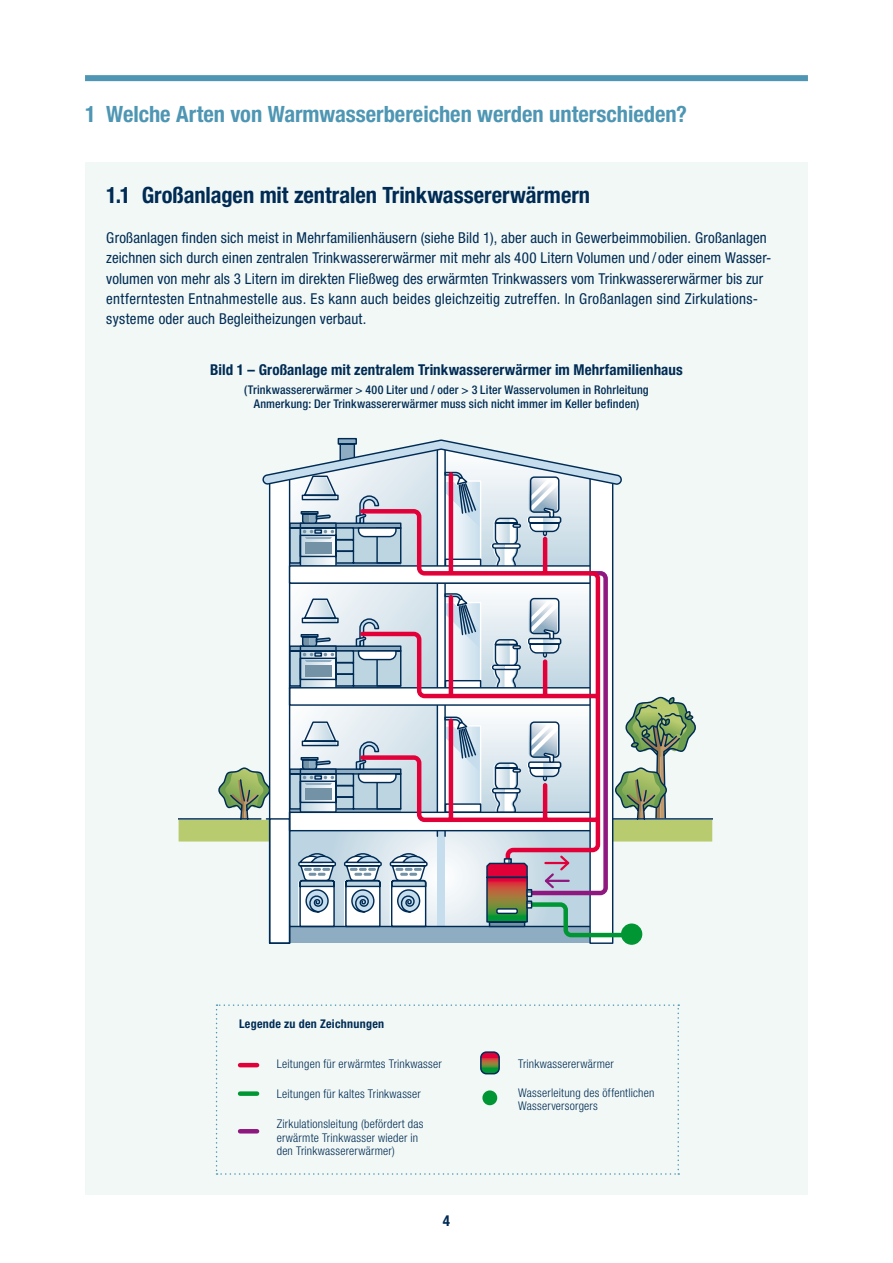
<style>
.page{position:relative;width:893px;height:1263px;background:#fff}
.page>*{position:absolute;margin:0;border:0;box-sizing:border-box;transform-origin:0 0}
.t1{font:700 condensed 22.5px "Helvetica Neue LT Pro";color:#4e96b3}
.t2{font:700 condensed 22.5px "Helvetica Neue LT Pro";color:#002b55}
.t3{font:condensed 15px/20.2px "Helvetica Neue LT Pro";letter-spacing:.01em;color:#002b55}
.t4{font:700 condensed 15px "Helvetica Neue LT Pro";letter-spacing:.005em;color:#002b55}
.t5{font:300 condensed 12px/13.5px "Helvetica Neue LT Pro";letter-spacing:.02em;color:#002b55}
.t6{font:500 condensed 12px/14.2px "Helvetica Neue LT Pro";letter-spacing:.01em;color:#002b55;text-align:center}
.t7{font:700 condensed 12px "Helvetica Neue LT Pro";letter-spacing:.025em;color:#002b55}
</style>
<div class="page">
<div style="left:85px;top:162px;width:723px;height:1033px;background:#f1f8f5"></div>
<div style="left:85px;top:75px;width:723px;height:6px;background:#4e96b3"></div>
<svg style="left:216px;top:1004px;width:463px;height:171px"></svg>
<div style="left:480px;top:1051px;width:20px;height:23px;border:2px solid #002b55;border-radius:6px"></div>
<div style="left:622px;top:924px;width:20px;height:20px;background:#009634;border-radius:50%"></div>
<div style="left:621px;top:923px;width:21px;height:22px;border:1px solid #009634;border-radius:50%"></div>
<svg style="left:179px;top:438px;width:533px;height:500px"></svg>
<h1 class="t1" style="left:85px;top:100px;width:604px">1 Welche Arten von Warmwasserbereichen werden unterschieden?</h1>
<h1 class="t2" style="left:106px;top:181px;width:485px">1.1 Großanlagen mit zentralen Trinkwassererwärmern</h1>
<p class="t3" style="left:106px;top:227px;width:667px">Großanlagen finden sich meist in Mehrfamilienhäusern (siehe Bild 1), aber auch in Gewerbeimmobilien. Großanlagen zeichnen sich durch einen zentralen Trinkwassererwärmer mit mehr als 400 Litern Volumen und / oder einem Wasser&shy;volumen von mehr als 3 Litern im direkten Fließweg des erwärmten Trinkwassers vom Trinkwassererwärmer bis zur entferntesten Entnahmestelle aus. Es kann auch beides gleichzeitig zutreffen. In Großanlagen sind Zirkulations&shy;systeme oder auch Begleitheizungen verbaut.</p>
<p class="t4" style="left:210px;top:361px;width:474px">Bild 1 – Großanlage mit zentralem Trinkwassererwärmer im Mehrfamilienhaus</p>
<p class="t6" style="left:244px;top:382px;width:406px">(Trinkwassererwärmer &gt; 400 Liter und / oder &gt; 3 Liter Wasservolumen in Rohrleitung<br>Anmerkung: Der Trinkwassererwärmer muss sich nicht immer im Keller befinden)</p>
<p class="t7" style="left:239px;top:1016px;width:147px">Legende zu den Zeichnungen</p>
<p class="t5" style="left:277px;top:1057px;width:167px">Leitungen für erwärmtes Trinkwasser</p>
<p class="t5" style="left:277px;top:1086px;width:146px">Leitungen für kaltes Trinkwasser</p>
<p class="t5" style="left:277px;top:1117px;width:148px">Zirkulationsleitung (befördert das erwärmte Trinkwasser wieder in den Trinkwassererwärmer)</p>
<p class="t4" style="left:443px;top:1211px;width:9px">4</p>
<p class="t5" style="left:518px;top:1057px;width:97px">Trinkwassererwärmer</p>
<p class="t5" style="left:518px;top:1086px;width:138px">Wasserleitung des öffentlichen<br>Wasserversorgers</p>
</div>
